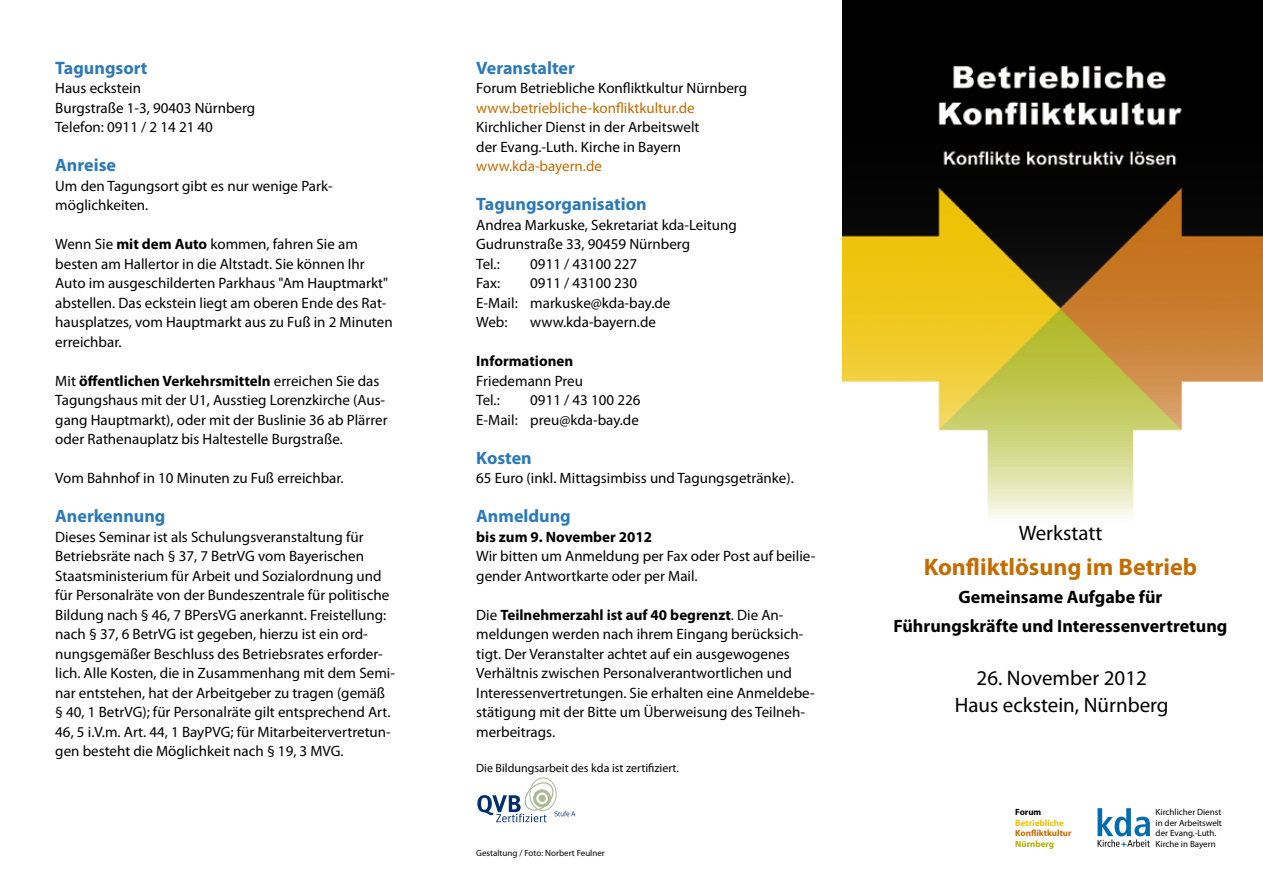
<style>
.page{position:relative;width:1263px;height:893px;background:#fff}
.page>*{position:absolute;margin:0;border:0;box-sizing:border-box;transform-origin:0 0}
.t1{font:700 24px "Myriad Pro";color:#c36d00}
.t2{font:21px/26.5px "Myriad Pro";color:#000;text-align:center}
.t3{font:700 18px "Myriad Pro";color:#2c79b9}
.t4{font:700 18px/28.5px "Myriad Pro";color:#000;text-align:center}
.t5{font:15px/19.5px "Myriad Pro";color:#000}
.t6{font:15px "Myriad Pro";color:#c26d00}
.t7{font:700 15px "Myriad Pro";color:#000}
.t8{font:15px "Myriad Pro";color:#c36d00}
.t9{font:12px "Myriad Pro";color:#000}
.t10{font:9px/10.8px "Myriad Pro";color:#000}
.t11{font:700 9px "Myriad Pro";color:#c36d00}
.t12{font:700 9px "Myriad Pro";color:#edc100}
.t13{font:700 9px "Myriad Pro";color:#a8b100}
.t14{font:700 9px "Myriad Pro";color:#000}
.s1{font-weight:700}
</style>
<div class="page">
<img style="left:842px;top:0;width:421px;height:519px">
<svg style="left:477px;top:778px;width:98px;height:44px"></svg>
<svg style="left:1097px;top:808px;width:53px;height:39px"></svg>
<p class="t3" style="left:55px;top:56px;width:94px">Tagungsort</p>
<p class="t5" style="left:55px;top:78px;width:202px">Haus eckstein<br>Burgstraße 1-3, 90403 Nürnberg<br>Telefon: 0911 / 2 14 21 40</p>
<p class="t3" style="left:55px;top:153px;width:62px">Anreise</p>
<p class="t5" style="left:55px;top:175px;width:279px">Um den Tagungsort gibt es nur wenige Park&shy;möglichkeiten.</p>
<p class="t5" style="left:55px;top:234px;width:339px">Wenn Sie <span class="s1">mit dem Auto</span> kommen, fahren Sie am besten am Hallertor in die Altstadt. Sie können Ihr Auto im ausgeschilderten Parkhaus "Am Hauptmarkt" abstellen. Das eckstein liegt am oberen Ende des Rat&shy;hausplatzes, vom Hauptmarkt aus zu Fuß in 2 Minuten erreichbar.</p>
<p class="t5" style="left:55px;top:370px;width:334px">Mit <span class="s1">öffentlichen Verkehrsmitteln</span> erreichen Sie das Tagungshaus mit der U1, Ausstieg Lorenzkirche (Aus&shy;gang Hauptmarkt), oder mit der Buslinie 36 ab Plärrer oder Rathenauplatz bis Haltestelle Burgstraße.</p>
<p class="t5" style="left:55px;top:468px;width:290px">Vom Bahnhof in 10 Minuten zu Fuß erreichbar.</p>
<p class="t3" style="left:55px;top:504px;width:112px">Anerkennung</p>
<p class="t5" style="left:55px;top:526px;width:341px">Dieses Seminar ist als Schulungsveranstaltung für Betriebsräte nach § 37, 7 BetrVG vom Bayerischen Staatsministerium für Arbeit und Sozialordnung und für Personalräte von der Bundeszentrale für politische Bildung nach § 46, 7 BPersVG anerkannt. Freistellung: nach § 37, 6 BetrVG ist gegeben, hierzu ist ein ord&shy;nungsgemäßer Beschluss des Betriebsrates erforder&shy;lich. Alle Kosten, die in Zusammenhang mit dem Semi&shy;nar entstehen, hat der Arbeitgeber zu tragen (gemäß § 40, 1 BetrVG); für Personalräte gilt entsprechend Art.<br>46, 5 i.V.m. Art. 44, 1 BayPVG; für Mitarbeitervertretun&shy;gen besteht die Möglichkeit nach § 19, 3 MVG.</p>
<p class="t3" style="left:476px;top:56px;width:100px">Veranstalter</p>
<p class="t5" style="left:476px;top:78px;width:272px">Forum Betriebliche Konfliktkultur Nürnberg</p>
<p class="t6" style="left:476px;top:98px;width:220px">www.betriebliche-konfliktkultur.de</p>
<p class="t5" style="left:476px;top:117px;width:225px">Kirchlicher Dienst in der Arbeitswelt der Evang.-Luth. Kirche in Bayern</p>
<p class="t8" style="left:476px;top:157px;width:127px">www.kda-bayern.de</p>
<p class="t3" style="left:476px;top:192px;width:172px">Tagungsorganisation</p>
<p class="t5" style="left:476px;top:214px;width:262px">Andrea Markuske, Sekretariat kda-Leitung<br>Gudrunstraße 33, 90459 Nürnberg<br>Tel.:</p>
<p class="t5" style="left:530px;top:253px;width:109px">0911 / 43100 227</p>
<p class="t5" style="left:476px;top:273px;width:196px;text-indent:54px">0911 / 43100 230<br>E-Mail: markuske@kda-bay.de<br>Web:</p>
<p class="t5" style="left:476px;top:273px;width:25px">Fax:</p>
<p class="t5" style="left:530px;top:312px;width:127px">www.kda-bayern.de</p>
<p class="t7" style="left:476px;top:351px;width:98px">Informationen</p>
<p class="t5" style="left:476px;top:370px;width:108px">Friedemann Preu<br>Tel.:</p>
<p class="t5" style="left:476px;top:390px;width:166px;text-align:right">0911 / 43 100 226<br>E-Mail: preu@kda-bay.de</p>
<p class="t3" style="left:476px;top:446px;width:57px">Kosten</p>
<p class="t5" style="left:476px;top:468px;width:319px">65 Euro (inkl. Mittagsimbiss und Tagungsgetränke).</p>
<p class="t3" style="left:476px;top:504px;width:96px">Anmeldung</p>
<p class="t7" style="left:476px;top:527px;width:177px">bis zum 9. November 2012</p>
<p class="t5" style="left:476px;top:546px;width:341px">Wir bitten um Anmeldung per Fax oder Post auf beilie&shy;gender Antwortkarte oder per Mail.</p>
<p class="t5" style="left:476px;top:604px;width:340px">Die <span class="s1">Teilnehmerzahl ist auf 40 begrenzt</span>. Die An&shy;meldungen werden nach ihrem Eingang berücksich&shy;tigt. Der Veranstalter achtet auf ein ausgewogenes Verhältnis zwischen Personalverantwortlichen und Interessenvertretungen. Sie erhalten eine Anmeldebe&shy;stätigung mit der Bitte um Überweisung des Teilneh&shy;merbeitrags.</p>
<p class="t9" style="left:476px;top:761px;width:204px">Die Bildungsarbeit des kda ist zertifiziert.</p>
<p class="t10" style="left:476px;top:848px;width:130px">Gestaltung / Foto: Norbert Feulner</p>
<h2 class="t2" style="left:1019px;top:520px;width:85px">Werkstatt</h2>
<h1 class="t1" style="left:924px;top:551px;width:275px">Konfliktlösung im Betrieb</h1>
<p class="t4" style="left:893px;top:582px;width:335px">Gemeinsame Aufgabe für<br>Führungskräfte und Interessenvertretung</p>
<h2 class="t2" style="left:955px;top:664px;width:215px">26. November 2012<br>Haus eckstein, Nürnberg</h2>
<p class="t14" style="left:1015px;top:806px;width:28px">Forum</p>
<p class="t12" style="left:1015px;top:817px;width:50px">Betriebliche</p>
<p class="t11" style="left:1015px;top:827px;width:58px">Konfliktkultur</p>
<p class="t13" style="left:1015px;top:838px;width:40px">Nürnberg</p>
<p class="t10" style="left:1155px;top:806px;width:68px">Kirchlicher Dienst in der Arbeitswelt der Evang.-Luth.<br>Kirche in Bayern</p>
</div>
